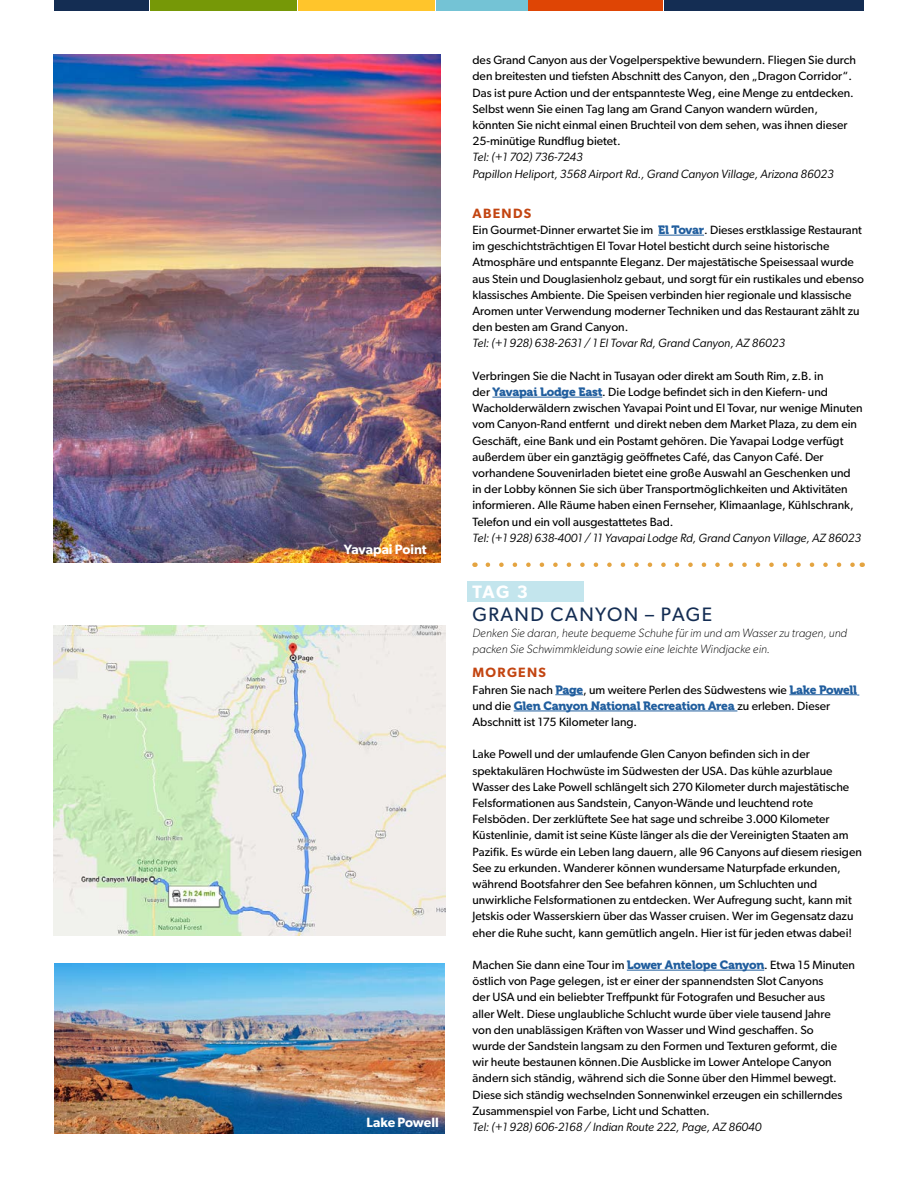
<style>
.page{position:relative;width:918px;height:1188px;background:#fff}
.page>*{position:absolute;margin:0;border:0;box-sizing:border-box;transform-origin:0 0}
.t1{font:19.5px "Gibson";letter-spacing:.075em;color:#142d53}
.t2{font:600 18px "Gibson";color:#fff}
.t3{font:600 13.5px "Gibson";letter-spacing:-.005em;color:#fff}
.t4{font:600 13.5px "Gibson";letter-spacing:.1em;color:#c34511}
.t5{font:12px/16.2px "Gibson";color:#000}
.t6{font:italic 12px/16.2px "Gibson";color:#000}
.t7{font:italic 100 12px/16.2px "Gibson";color:#000}
.t8{font:12px "Museo 900";letter-spacing:-.02em;color:#215e9e}
.s1{font-family:"Museo 900";color:#215e9e}
.s2{font-family:"Gibson";color:#000}
</style>
<div class="page">
<div style="left:468px;top:581px;width:116px;height:21px;background:#c3e5ed"></div>
<img style="left:53px;top:54px;width:387px;height:508px">
<img style="left:54px;top:963px;width:391px;height:171px">
<svg style="left:488px;top:563px;width:367px;height:4px"></svg>
<img style="left:53px;top:626px;width:393px;height:309px">
<div style="left:55px;top:0;width:94px;height:10px;background:#142d53"></div>
<div style="left:150px;top:0;width:147px;height:10px;background:#769807"></div>
<div style="left:298px;top:0;width:137px;height:10px;background:#ffc52b"></div>
<div style="left:436px;top:0;width:92px;height:10px;background:#74c3d5"></div>
<div style="left:529px;top:0;width:134px;height:10px;background:#df4505"></div>
<div style="left:664px;top:0;width:199px;height:10px;background:#142d53"></div>
<hr style="left:658px;top:235px;width:46px;height:1px;background:#215e9e">
<hr style="left:492px;top:397px;width:110px;height:1px;background:#215e9e">
<svg style="left:555px;top:694px;width:28px;height:1px"></svg>
<hr style="left:789px;top:694px;width:68px;height:1px;background:#215e9e">
<hr style="left:514px;top:711px;width:223px;height:1px;background:#215e9e">
<hr style="left:627px;top:970px;width:137px;height:1px;background:#215e9e">
<p class="t3" style="left:344px;top:541px;width:84px">Yavapai Point</p>
<p class="t3" style="left:367px;top:1114px;width:74px">Lake Powell</p>
<p class="t5" style="left:472px;top:52px;width:385px">des Grand Canyon aus der Vogelperspektive bewundern. Fliegen Sie durch den breitesten und tiefsten Abschnitt des Canyon, den „Dragon Corridor“.<br>Das ist pure Action und der entspannteste Weg, eine Menge zu entdecken.<br>Selbst wenn Sie einen Tag lang am Grand Canyon wandern würden, könnten Sie nicht einmal einen Bruchteil von dem sehen, was ihnen dieser 25-minütige Rundflug bietet.</p>
<p class="t6" style="left:472px;top:149px;width:363px">Tel: (+1 702) 736-7243<br>Papillon Heliport, 3568 Airport Rd., Grand Canyon Village, Arizona 86023</p>
<p class="t4" style="left:472px;top:205px;width:60px">ABENDS</p>
<p class="t5" style="left:472px;top:222px;width:393px">Ein Gourmet-Dinner erwartet Sie im <span class="s1">El Tovar</span>. Dieses erstklassige Restaurant im geschichtsträchtigen El Tovar Hotel besticht durch seine historische Atmosphäre und entspannte Eleganz. Der majestätische Speisessaal wurde aus Stein und Douglasienholz gebaut, und sorgt für ein rustikales und ebenso klassisches Ambiente. Die Speisen verbinden hier regionale und klassische Aromen unter Verwendung moderner Techniken und das Restaurant zählt zu den besten am Grand Canyon.</p>
<p class="t6" style="left:472px;top:335px;width:314px">Tel: (+1 928) 638-2631 / 1 El Tovar Rd, Grand Canyon, AZ 86023</p>
<p class="t5" style="left:472px;top:367px;width:392px">Verbringen Sie die Nacht in Tusayan oder direkt am South Rim, z.B. in<br>der <span class="s1">Yavapai Lodge East</span>. Die Lodge befindet sich in den Kiefern- und Wacholderwäldern zwischen Yavapai Point und El Tovar, nur wenige Minuten vom Canyon-Rand entfernt und direkt neben dem Market Plaza, zu dem ein Geschäft, eine Bank und ein Postamt gehören. Die Yavapai Lodge verfügt außerdem über ein ganztägig geöffnetes Café, das Canyon Café. Der vorhandene Souvenirladen bietet eine große Auswahl an Geschenken und in der Lobby können Sie sich über Transportmöglichkeiten und Aktivitäten informieren. Alle Räume haben einen Fernseher, Klimaanlage, Kühlschrank, Telefon und ein voll ausgestattetes Bad.</p>
<p class="t6" style="left:472px;top:529px;width:390px">Tel: (+1 928) 638-4001 / 11 Yavapai Lodge Rd, Grand Canyon Village, AZ 86023</p>
<h2 class="t2" style="left:472px;top:581px;width:57px">TAG 3</h2>
<h1 class="t1" style="left:472px;top:602px;width:241px">GRAND CANYON – PAGE</h1>
<p class="t7" style="left:472px;top:625px;width:376px">Denken Sie daran, heute bequeme Schuhe für im und am Wasser zu tragen, und packen Sie Schwimmkleidung sowie eine leichte Windjacke ein.</p>
<p class="t4" style="left:472px;top:665px;width:75px">MORGENS</p>
<p class="t5" style="left:472px;top:681px;width:386px">Fahren Sie nach <span class="s1">Page</span>, um weitere Perlen des Südwestens wie <span class="s1">Lake Powell</span></p>
<p class="t8" style="left:472px;top:699px;width:359px"><span class="s2">und die</span> Glen Canyon National Recreation Area <span class="s2">zu erleben. Dieser</span></p>
<p class="t5" style="left:472px;top:714px;width:166px">Abschnitt ist 175 Kilometer lang.</p>
<p class="t5" style="left:472px;top:746px;width:391px">Lake Powell und der umlaufende Glen Canyon befinden sich in der spektakulären Hochwüste im Südwesten der USA. Das kühle azurblaue Wasser des Lake Powell schlängelt sich 270 Kilometer durch majestätische Felsformationen aus Sandstein, Canyon-Wände und leuchtend rote Felsböden. Der zerklüftete See hat sage und schreibe 3.000 Kilometer Küstenlinie, damit ist seine Küste länger als die der Vereinigten Staaten am Pazifik. Es würde ein Leben lang dauern, alle 96 Canyons auf diesem riesigen See zu erkunden. Wanderer können wundersame Naturpfade erkunden, während Bootsfahrer den See befahren können, um Schluchten und unwirkliche Felsformationen zu entdecken. Wer Aufregung sucht, kann mit Jetskis oder Wasserskiern über das Wasser cruisen. Wer im Gegensatz dazu eher die Ruhe sucht, kann gemütlich angeln. Hier ist für jeden etwas dabei!</p>
<p class="t5" style="left:472px;top:957px;width:384px">Machen Sie dann eine Tour im <span class="s1">Lower Antelope Canyon</span>. Etwa 15 Minuten östlich von Page gelegen, ist er einer der spannendsten Slot Canyons<br>der USA und ein beliebter Treffpunkt für Fotografen und Besucher aus<br>aller Welt. Diese unglaubliche Schlucht wurde über viele tausend Jahre<br>von den unablässigen Kräften von Wasser und Wind geschaffen. So<br>wurde der Sandstein langsam zu den Formen und Texturen geformt, die wir heute bestaunen können.Die Ausblicke im Lower Antelope Canyon ändern sich ständig, während sich die Sonne über den Himmel bewegt.<br>Diese sich ständig wechselnden Sonnenwinkel erzeugen ein schillerndes Zusammenspiel von Farbe, Licht und Schatten.</p>
<p class="t6" style="left:472px;top:1119px;width:291px">Tel: (+1 928) 606-2168 / Indian Route 222, Page, AZ 86040</p>
</div>
